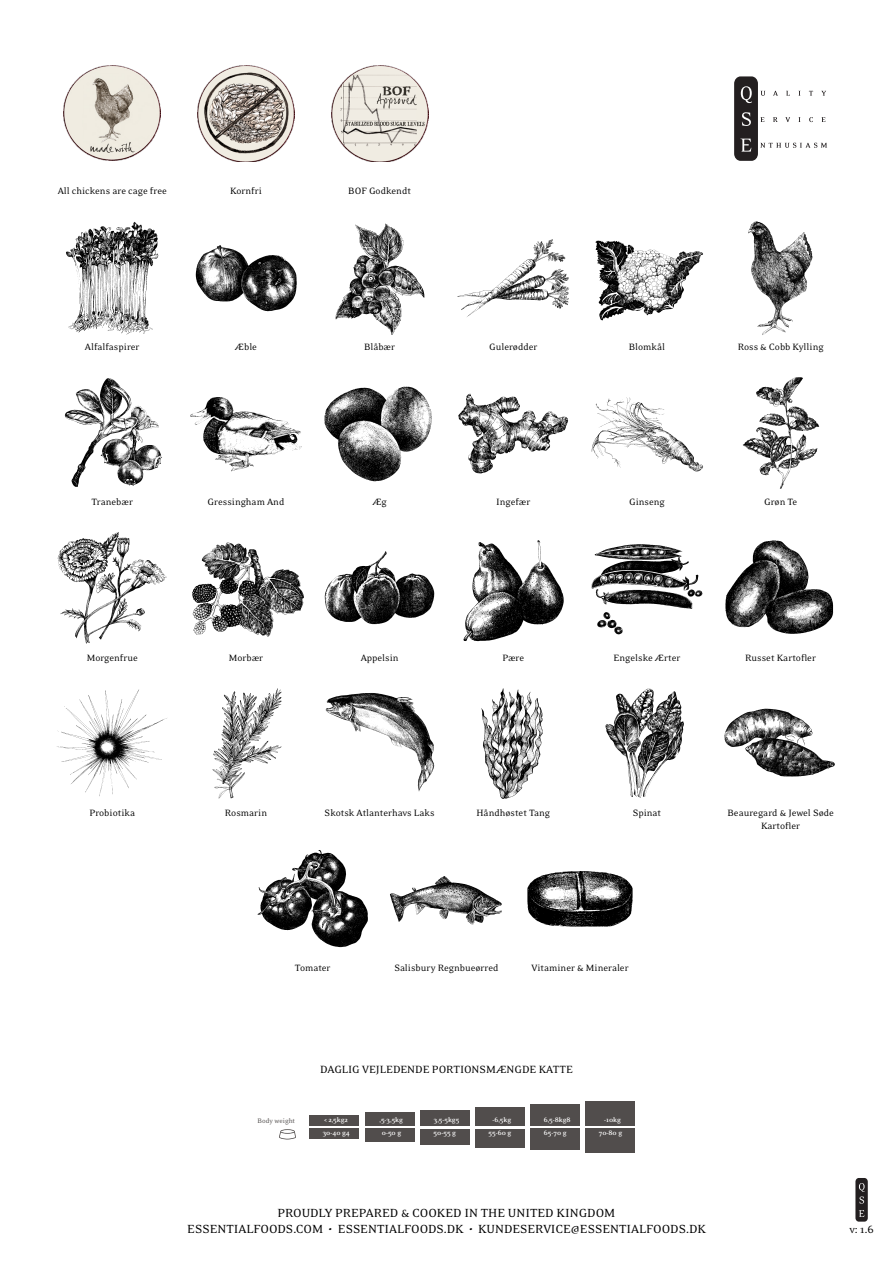
<style>
.page{position:relative;width:893px;height:1263px;background:#fff}
.page>*{position:absolute;margin:0;border:0;box-sizing:border-box;transform-origin:0 0}
.t1{font:13.5px/16.2px "Eidetic Neo OT";color:#000;text-align:center}
.Grafik_tekst{font:12px "Eidetic Neo OT";color:#000}
.Ingrediens{font:10.5px/12.6px "Eidetic Neo OT";color:#000;text-align:center}
.t2{font:700 7.5px "Eidetic Neo OT";color:#fff}
.t3{font:7.5px "Eidetic Neo OT";color:#514d4c}
</style>
<div class="page">
<div style="left:855px;top:1178px;width:13px;height:43px;background:#231f20;border-radius:4px"></div>
<svg style="left:859px;top:1210px;width:5px;height:7px"></svg>
<svg style="left:859px;top:1183px;width:6px;height:20px"></svg>
<img style="left:64px;top:66px;width:97px;height:94px">
<div style="left:734px;top:76px;width:24px;height:85px;background:#231f20;border-radius:7px"></div>
<svg style="left:741px;top:139px;width:10px;height:13px"></svg>
<svg style="left:742px;top:112px;width:9px;height:14px"></svg>
<svg style="left:741px;top:86px;width:11px;height:17px"></svg>
<svg style="left:761px;top:91px;width:4px;height:5px"></svg>
<svg style="left:773px;top:91px;width:5px;height:5px"></svg>
<svg style="left:786px;top:91px;width:4px;height:5px"></svg>
<svg style="left:809px;top:91px;width:4px;height:5px"></svg>
<svg style="left:821px;top:91px;width:5px;height:5px"></svg>
<svg style="left:760px;top:117px;width:4px;height:5px"></svg>
<svg style="left:773px;top:117px;width:5px;height:5px"></svg>
<svg style="left:785px;top:117px;width:5px;height:5px"></svg>
<svg style="left:809px;top:117px;width:4px;height:5px"></svg>
<svg style="left:821px;top:117px;width:4px;height:5px"></svg>
<svg style="left:760px;top:143px;width:67px;height:5px"></svg>
<img style="left:66px;top:221px;width:93px;height:114px">
<img style="left:195px;top:245px;width:102px;height:67px">
<img style="left:335px;top:223px;width:90px;height:112px">
<img style="left:457px;top:239px;width:113px;height:78px">
<img style="left:595px;top:240px;width:108px;height:81px">
<img style="left:748px;top:221px;width:65px;height:114px">
<img style="left:64px;top:378px;width:98px;height:109px">
<img style="left:190px;top:397px;width:112px;height:75px">
<img style="left:324px;top:386px;width:108px;height:96px">
<img style="left:458px;top:393px;width:111px;height:81px">
<img style="left:591px;top:397px;width:112px;height:75px">
<img style="left:742px;top:377px;width:78px;height:112px">
<img style="left:57px;top:532px;width:110px;height:112px">
<img style="left:192px;top:542px;width:112px;height:95px">
<img style="left:324px;top:551px;width:111px;height:74px">
<img style="left:463px;top:540px;width:101px;height:102px">
<img style="left:591px;top:544px;width:112px;height:91px">
<img style="left:725px;top:540px;width:109px;height:94px">
<img style="left:57px;top:689px;width:110px;height:107px">
<img style="left:212px;top:688px;width:70px;height:111px">
<img style="left:325px;top:693px;width:110px;height:99px">
<img style="left:481px;top:688px;width:62px;height:111px">
<img style="left:605px;top:688px;width:79px;height:110px">
<img style="left:724px;top:708px;width:111px;height:69px">
<img style="left:257px;top:850px;width:111px;height:98px">
<img style="left:390px;top:876px;width:112px;height:49px">
<img style="left:527px;top:871px;width:106px;height:56px">
<svg style="left:279px;top:1129px;width:17px;height:10px"></svg>
<div style="left:309px;top:1115px;width:50px;height:10px;background:#514d4c"></div>
<div style="left:309px;top:1128px;width:50px;height:11px;background:#514d4c"></div>
<div style="left:365px;top:1112px;width:49px;height:13px;background:#514d4c"></div>
<div style="left:365px;top:1128px;width:49px;height:14px;background:#514d4c"></div>
<div style="left:420px;top:1109px;width:50px;height:16px;background:#514d4c"></div>
<div style="left:420px;top:1128px;width:50px;height:16px;background:#514d4c"></div>
<div style="left:475px;top:1107px;width:50px;height:18px;background:#514d4c"></div>
<div style="left:475px;top:1128px;width:50px;height:19px;background:#514d4c"></div>
<div style="left:530px;top:1104px;width:50px;height:21px;background:#514d4c"></div>
<div style="left:530px;top:1128px;width:50px;height:22px;background:#514d4c"></div>
<div style="left:586px;top:1101px;width:49px;height:24px;background:#514d4c"></div>
<div style="left:586px;top:1128px;width:49px;height:25px;background:#514d4c"></div>
<img style="left:198px;top:66px;width:96px;height:95px">
<img style="left:331px;top:66px;width:97px;height:95px">
<p class="Ingrediens" style="left:58px;top:185px;width:111px">All chickens are cage free</p>
<p class="Ingrediens" style="left:230px;top:185px;width:33px">Kornfri</p>
<p class="Ingrediens" style="left:348px;top:185px;width:64px">BOF Godkendt</p>
<p class="Ingrediens" style="left:85px;top:340px;width:56px">Alfalfaspirer</p>
<p class="Ingrediens" style="left:235px;top:340px;width:24px">Æble</p>
<p class="Ingrediens" style="left:364px;top:340px;width:33px">Blåbær</p>
<p class="Ingrediens" style="left:489px;top:340px;width:50px">Gulerødder</p>
<p class="Ingrediens" style="left:629px;top:340px;width:38px">Blomkål</p>
<p class="Ingrediens" style="left:738px;top:340px;width:87px">Ross &amp; Cobb Kylling</p>
<p class="Ingrediens" style="left:92px;top:496px;width:43px">Tranebær</p>
<p class="Ingrediens" style="left:208px;top:496px;width:78px">Gressingham And</p>
<p class="Ingrediens" style="left:372px;top:496px;width:16px">Æg</p>
<p class="Ingrediens" style="left:496px;top:496px;width:36px">Ingefær</p>
<p class="Ingrediens" style="left:629px;top:496px;width:37px">Ginseng</p>
<p class="Ingrediens" style="left:764px;top:496px;width:35px">Grøn Te</p>
<p class="Ingrediens" style="left:87px;top:651px;width:53px">Morgenfrue</p>
<p class="Ingrediens" style="left:229px;top:651px;width:36px">Morbær</p>
<p class="Ingrediens" style="left:361px;top:651px;width:39px">Appelsin</p>
<p class="Ingrediens" style="left:502px;top:651px;width:23px">Pære</p>
<p class="Ingrediens" style="left:613px;top:651px;width:68px">Engelske Ærter</p>
<p class="Ingrediens" style="left:745px;top:651px;width:72px">Russet Kartofler</p>
<p class="Ingrediens" style="left:89px;top:807px;width:47px">Probiotika</p>
<p class="Ingrediens" style="left:225px;top:807px;width:44px">Rosmarin</p>
<p class="Ingrediens" style="left:325px;top:807px;width:112px">Skotsk Atlanterhavs Laks</p>
<p class="Ingrediens" style="left:477px;top:807px;width:75px">Håndhøstet Tang</p>
<p class="Ingrediens" style="left:633px;top:807px;width:30px">Spinat</p>
<p class="Ingrediens" style="left:727px;top:807px;width:108px">Beauregard &amp; Jewel Søde<br>Kartofler</p>
<p class="Ingrediens" style="left:295px;top:962px;width:37px">Tomater</p>
<p class="Ingrediens" style="left:394px;top:962px;width:106px">Salisbury Regnbueørred</p>
<p class="Ingrediens" style="left:532px;top:962px;width:99px">Vitaminer &amp; Mineraler</p>
<p class="t3" style="left:257px;top:1116px;width:39px">Body weight</p>
<p class="Grafik_tekst" style="left:320px;top:1063px;width:254px">DAGLIG VEJLEDENDE PORTIONSMÆNGDE KATTE</p>
<p class="t2" style="left:324px;top:1116px;width:25px">&lt; 2,5kg2</p>
<p class="t2" style="left:380px;top:1116px;width:25px">,5-3,5kg</p>
<p class="t2" style="left:434px;top:1116px;width:27px">3,5-5kg5</p>
<p class="t2" style="left:493px;top:1116px;width:20px">-6,5kg</p>
<p class="t2" style="left:544px;top:1116px;width:28px">6,5-8kg8</p>
<p class="t2" style="left:604px;top:1116px;width:18px">-10kg</p>
<p class="t2" style="left:323px;top:1129px;width:29px">30-40 g4</p>
<p class="t2" style="left:382px;top:1129px;width:21px">0-50 g</p>
<p class="t2" style="left:434px;top:1129px;width:24px">50-55 g</p>
<p class="t2" style="left:489px;top:1129px;width:24px">55-60 g</p>
<p class="t2" style="left:544px;top:1129px;width:24px">65-70 g</p>
<p class="t2" style="left:599px;top:1129px;width:25px">70-80 g</p>
<p class="t1" style="left:187px;top:1205px;width:520px">PROUDLY PREPARED &amp; COOKED IN THE UNITED KINGDOM<br>ESSENTIALFOODS.COM • ESSENTIALFOODS.DK • KUNDESERVICE@ESSENTIALFOODS.DK</p>
<p class="Grafik_tekst" style="left:849px;top:1223px;width:26px">v: 1.6</p>
</div>
